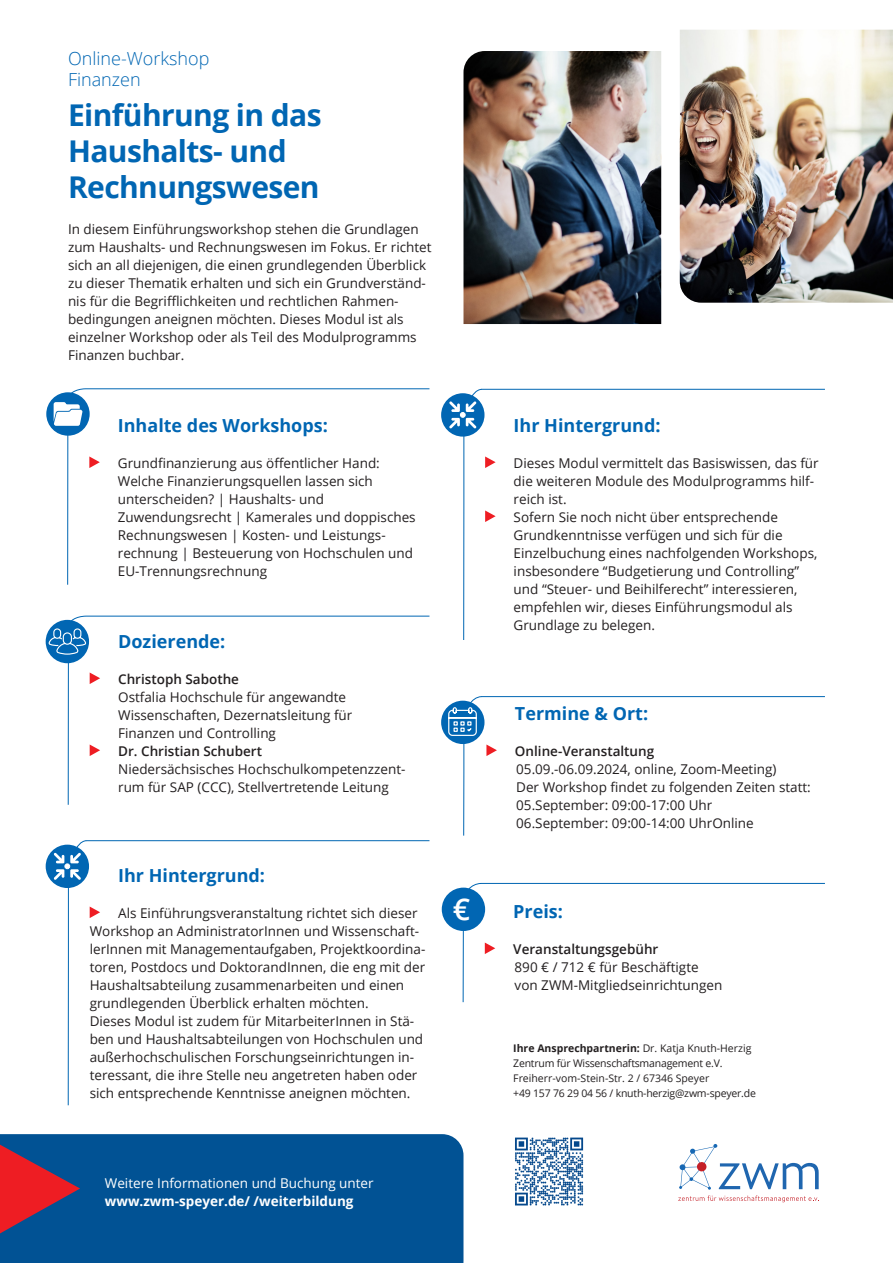
<style>
.page{position:relative;width:893px;height:1263px;background:#fff}
.page>*{position:absolute;margin:0;border:0;box-sizing:border-box;transform-origin:0 0}
.t1{font:700 30px "Open Sans";letter-spacing:-.02em;color:#0166b3}
.t2{font:600 30px "Open Sans";color:#fff}
.t3{font:700 18px "Open Sans";color:#0166b3}
.t4{font:300 18px/21px "Open Sans";color:#0166b3}
.t5{font:13.5px/18px "Open Sans";color:#231f20}
.t6{font:600 13.5px "Open Sans";color:#231f20}
.t7{font:13.5px "Open Sans";color:#fff}
.t8{font:700 13.5px "Open Sans";color:#fff}
.t9{font:10.5px/15px "Open Sans";letter-spacing:-.02em;color:#231f20}
.s1{font-weight:600}
.s2{font-weight:700}
</style>
<div class="page">
<svg style="left:68px;top:840px;width:362px;height:266px"></svg>
<div style="left:46px;top:845px;width:43px;height:43px;background:#0166b3;border-radius:50%"></div>
<svg style="left:54px;top:853px;width:27px;height:27px"></svg>
<svg style="left:68px;top:616px;width:362px;height:189px"></svg>
<div style="left:46px;top:620px;width:43px;height:43px;background:#0166b3;border-radius:50%"></div>
<svg style="left:48px;top:628px;width:39px;height:27px"></svg>
<div style="left:0;top:1134px;width:463px;height:129px;background:#015294"></div>
<svg style="left:0;top:1144px;width:80px;height:89px;background:#77375b"></svg>
<img style="left:680px;top:30px;width:213px;height:273px">
<img style="left:463px;top:51px;width:198px;height:273px">
<svg style="left:67px;top:388px;width:363px;height:197px"></svg>
<div style="left:46px;top:392px;width:44px;height:44px;background:#0166b3;border-radius:50%"></div>
<svg style="left:54px;top:402px;width:28px;height:24px"></svg>
<svg style="left:463px;top:883px;width:362px;height:119px"></svg>
<div style="left:442px;top:888px;width:43px;height:43px;background:#0166b3;border-radius:50%"></div>
<svg style="left:463px;top:696px;width:362px;height:140px"></svg>
<div style="left:441px;top:701px;width:43px;height:43px;background:#0166b3;border-radius:50%"></div>
<svg style="left:448px;top:706px;width:29px;height:30px"></svg>
<svg style="left:463px;top:389px;width:362px;height:251px"></svg>
<div style="left:441px;top:393px;width:43px;height:44px;background:#0166b3;border-radius:50%"></div>
<svg style="left:449px;top:401px;width:27px;height:27px"></svg>
<svg style="left:678px;top:1144px;width:141px;height:58px"></svg>
<img style="left:515px;top:1137px;width:69px;height:69px">
<p class="t4" style="left:68px;top:47px;width:143px">Online-Workshop<br>Finanzen</p>
<p class="t1" style="left:68px;top:94px;width:255px">Einführung in das</p>
<p class="t1" style="left:68px;top:130px;width:220px">Haushalts- und</p>
<p class="t1" style="left:68px;top:166px;width:253px">Rechnungswesen</p>
<p class="t5" style="left:68px;top:220px;width:365px">In diesem Einführungsworkshop stehen die Grundlagen zum Haushalts- und Rechnungswesen im Fokus. Er richtet sich an all diejenigen, die einen grundlegenden Überblick zu dieser Thematik erhalten und sich ein Grundverständ&shy;nis für die Begrifflichkeiten und rechtlichen Rahmen&shy;bedingungen aneignen möchten. Dieses Modul ist als einzelner Workshop oder als Teil des Modulprogramms Finanzen buchbar.</p>
<p class="t3" style="left:118px;top:413px;width:212px">Inhalte des Workshops:</p>
<p class="t5" style="left:118px;top:454px;width:264px">Grundfinanzierung aus öffentlicher Hand:</p>
<p class="t5" style="left:118px;top:472px;width:257px">Welche Finanzierungsquellen lassen sich</p>
<p class="t5" style="left:118px;top:490px;width:208px">unterscheiden? | Haushalts- und</p>
<p class="t5" style="left:118px;top:508px;width:299px">Zuwendungsrecht | Kamerales und doppisches</p>
<p class="t5" style="left:118px;top:526px;width:269px">Rechnungswesen | Kosten- und Leistungs-</p>
<p class="t5" style="left:118px;top:544px;width:297px">rechnung | Besteuerung von Hochschulen und<br>EU-Trennungsrechnung</p>
<p class="t3" style="left:118px;top:629px;width:109px">Dozierende:</p>
<p class="t6" style="left:118px;top:670px;width:122px">Christoph Sabothe</p>
<p class="t5" style="left:118px;top:688px;width:229px">Ostfalia Hochschule für angewandte</p>
<p class="t5" style="left:118px;top:706px;width:236px">Wissenschaften, Dezernatsleitung für</p>
<p class="t5" style="left:118px;top:724px;width:159px">Finanzen und Controlling</p>
<p class="t5" style="left:118px;top:742px;width:289px"><span class="s1">Dr. Christian Schubert<br></span>Niedersächsisches Hochschulkompetenzzent&shy;rum für SAP (CCC), Stellvertretende Leitung</p>
<p class="t3" style="left:118px;top:863px;width:148px">Ihr Hintergrund:</p>
<p class="t5" style="left:90px;top:904px;width:337px;text-indent:28px">Als Einführungsveranstaltung richtet sich dieser Workshop an AdministratorInnen und Wissenschaft&shy;lerInnen mit Managementaufgaben, Projektkoordina&shy;toren, Postdocs und DoktorandInnen, die eng mit der Haushaltsabteilung zusammenarbeiten und einen grundlegenden Überblick erhalten möchten.<br>Dieses Modul ist zudem für MitarbeiterInnen in Stä&shy;ben und Haushaltsabteilungen von Hochschulen und außerhochschulischen Forschungseinrichtungen in&shy;teressant, die ihre Stelle neu angetreten haben oder sich entsprechende Kenntnisse aneignen möchten.</p>
<p class="t2" style="left:453px;top:888px;width:19px">€</p>
<p class="t7" style="left:105px;top:1174px;width:270px">Weitere Informationen und Buchung unter</p>
<p class="t8" style="left:105px;top:1192px;width:250px">www.zwm-speyer.de/ /weiterbildung</p>
<p class="t3" style="left:514px;top:413px;width:148px">Ihr Hintergrund:</p>
<p class="t5" style="left:514px;top:454px;width:307px">Dieses Modul vermittelt das Basiswissen, das für</p>
<p class="t5" style="left:514px;top:472px;width:302px">die weiteren Module des Modulprogramms hilf&shy;reich ist.</p>
<p class="t5" style="left:514px;top:508px;width:266px">Sofern Sie noch nicht über entsprechende</p>
<p class="t5" style="left:514px;top:526px;width:270px">Grundkenntnisse verfügen und sich für die</p>
<p class="t5" style="left:514px;top:544px;width:305px">Einzelbuchung eines nachfolgenden Workshops,</p>
<p class="t5" style="left:514px;top:562px;width:287px">insbesondere “Budgetierung und Controlling”</p>
<p class="t5" style="left:514px;top:580px;width:285px">und “Steuer- und Beihilferecht” interessieren,</p>
<p class="t5" style="left:514px;top:598px;width:280px">empfehlen wir, dieses Einführungsmodul als</p>
<p class="t5" style="left:514px;top:616px;width:143px">Grundlage zu belegen.</p>
<p class="t3" style="left:515px;top:701px;width:135px">Termine &amp; Ort:</p>
<p class="t6" style="left:515px;top:742px;width:141px">Online-Veranstaltung</p>
<p class="t5" style="left:516px;top:760px;width:262px">05.09.-06.09.2024, online, Zoom-Meeting)</p>
<p class="t5" style="left:516px;top:778px;width:296px">Der Workshop findet zu folgenden Zeiten statt:</p>
<p class="t5" style="left:516px;top:796px;width:198px">05.September: 09:00-17:00 Uhr</p>
<p class="t5" style="left:516px;top:814px;width:239px">06.September: 09:00-14:00 UhrOnline</p>
<p class="t3" style="left:513px;top:899px;width:51px">Preis:</p>
<p class="t6" style="left:513px;top:940px;width:147px">Veranstaltungsgebühr</p>
<p class="t5" style="left:515px;top:958px;width:209px">890 € / 712 € für Beschäftigte von ZWM-Mitgliedseinrichtungen</p>
<p class="t9" style="left:513px;top:1041px;width:244px"><span class="s2">Ihre Ansprechpartnerin:</span> Dr. Katja Knuth-Herzig Zentrum für Wissenschaftsmanagement e.V.<br>Freiherr-vom-Stein-Str. 2 / 67346 Speyer<br>+49 157 76 29 04 56 / knuth-herzig@zwm-speyer.de</p>
</div>
